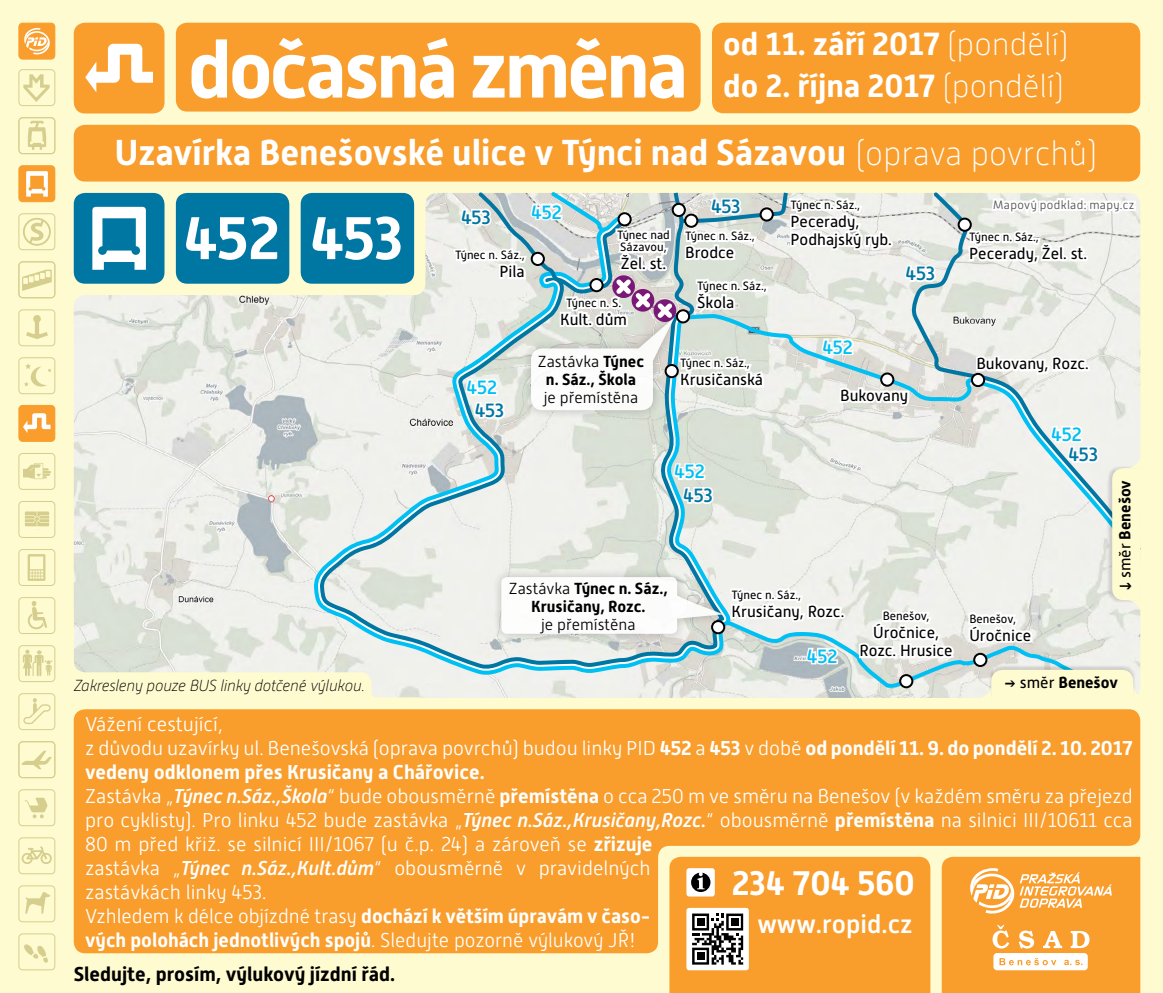
<style>
.page{position:relative;width:1163px;height:993px;background:#fff}
.page>*{position:absolute;margin:0;border:0;box-sizing:border-box;transform-origin:0 0}
.t1{font:700 80px "Alwyn New";letter-spacing:-.04em;color:#fff}
.t2{font:700 60px "Alwyn New";letter-spacing:-.01em;color:#fff}
.t3{font:700 36px "Alwyn New";color:#fff}
.t4{font:700 34px "Alwyn New";color:#fff}
.t5{font:700 32px/42px "Alwyn New";color:#fff}
.t6{font:500 26px "Alwyn New";color:#fff}
.t7{font:300 20px/24px "Alwyn New";color:#fff}
.t8{font:700 20px/24px "Alwyn New";color:#fff}
.t9{font:700 20px "Alwyn New";color:#000}
.t10{font:500 19.2px "Alwyn New";letter-spacing:-.01em;color:#00c0f3}
.t11{font:500 19.2px "Alwyn New";letter-spacing:-.01em;color:#0076a3}
.t12{font:16px/18px "Alwyn New";color:#000}
.t13{font:700 16px/18px "Alwyn New";color:#000}
.t14{font:italic 100 16px "Alwyn New";letter-spacing:-.01em;color:#000}
.t15{font:300 16px "Alwyn New";color:#000}
.t16{font:12px/12px "Alwyn New";color:#000}
.t17{font:300 12px "Alwyn New";letter-spacing:.03em;color:#4d4d4f}
.s1{font-weight:100}
.s2{font-weight:100;font-size:34px}
.s3{font-weight:700}
.s4{font-weight:300}
.s5{font-family:"Timetable";font-weight:400}
.s6{font-weight:400}
.s7{font-weight:500;font-style:italic}
</style>
<div class="page">
<div style="left:0;top:0;width:1162px;height:992px;background:#fffbd0"></div>
<img style="left:74px;top:193px;width:377px;height:504px">
<svg style="left:18px;top:600px;width:412px;height:137px"></svg>
<div style="left:176px;top:23px;width:524px;height:88px;background:#f99d2c;border-radius:11px"></div>
<div style="left:74px;top:23px;width:90px;height:90px;background:#f99d2c;border-radius:11px"></div>
<svg style="left:85px;top:44px;width:68px;height:48px"></svg>
<svg style="left:669px;top:952px;width:261px;height:40px;background:#f2a03b"></svg>
<div style="left:696px;top:952px;width:8px;height:7px;background:#000"></div>
<div style="left:19px;top:23px;width:36px;height:36px;background:#f99d2c;border-radius:4px"></div>
<div style="left:18px;top:23px;width:37px;height:36px;border:1px solid #f99d2c;border-radius:4px"></div>
<svg style="left:24px;top:28px;width:26px;height:27px"></svg>
<div style="left:18px;top:885px;width:37px;height:36px;border:1px solid #d6ce8e;border-radius:4px"></div>
<svg style="left:25px;top:892px;width:25px;height:21px"></svg>
<div style="left:18px;top:837px;width:37px;height:36px;border:1px solid #d6ce8e;border-radius:4px"></div>
<svg style="left:22px;top:846px;width:30px;height:17px"></svg>
<div style="left:18px;top:789px;width:37px;height:36px;border:1px solid #d6ce8e;border-radius:4px"></div>
<svg style="left:25px;top:797px;width:22px;height:21px"></svg>
<div style="left:18px;top:741px;width:37px;height:36px;border:1px solid #d6ce8e;border-radius:4px"></div>
<svg style="left:21px;top:750px;width:31px;height:19px"></svg>
<div style="left:18px;top:645px;width:37px;height:36px;border:1px solid #d6ce8e;border-radius:4px"></div>
<svg style="left:23px;top:649px;width:29px;height:27px"></svg>
<div style="left:18px;top:597px;width:37px;height:36px;border:1px solid #d6ce8e;border-radius:4px"></div>
<svg style="left:28px;top:600px;width:19px;height:29px"></svg>
<div style="left:18px;top:549px;width:37px;height:36px;border:1px solid #d6ce8e;border-radius:4px"></div>
<svg style="left:28px;top:554px;width:17px;height:26px"></svg>
<div style="left:18px;top:453px;width:37px;height:36px;border:1px solid #d6ce8e;border-radius:4px"></div>
<svg style="left:23px;top:463px;width:28px;height:16px"></svg>
<div style="left:19px;top:405px;width:36px;height:36px;background:#f99d2c;border-radius:4px"></div>
<div style="left:18px;top:405px;width:37px;height:36px;border:1px solid #f99d2c;border-radius:4px"></div>
<svg style="left:23px;top:413px;width:28px;height:20px"></svg>
<div style="left:18px;top:309px;width:37px;height:37px;border:1px solid #d6ce8e;border-radius:4px"></div>
<svg style="left:26px;top:315px;width:22px;height:24px"></svg>
<div style="left:18px;top:261px;width:37px;height:37px;border:1px solid #d6ce8e;border-radius:4px"></div>
<svg style="left:22px;top:269px;width:30px;height:22px"></svg>
<div style="left:18px;top:213px;width:37px;height:37px;border:1px solid #d6ce8e;border-radius:4px"></div>
<svg style="left:23px;top:218px;width:28px;height:28px"></svg>
<div style="left:19px;top:166px;width:36px;height:36px;background:#f99d2c;border-radius:4px"></div>
<div style="left:18px;top:165px;width:37px;height:37px;border:1px solid #f99d2c;border-radius:4px"></div>
<svg style="left:26px;top:171px;width:22px;height:25px"></svg>
<div style="left:18px;top:117px;width:37px;height:37px;border:1px solid #d6ce8e;border-radius:4px"></div>
<svg style="left:28px;top:121px;width:18px;height:29px"></svg>
<div style="left:18px;top:69px;width:37px;height:37px;border:1px solid #d6ce8e;border-radius:4px"></div>
<svg style="left:23px;top:74px;width:27px;height:28px"></svg>
<div style="left:18px;top:501px;width:37px;height:36px;border:1px solid #d6ce8e;border-radius:4px"></div>
<svg style="left:25px;top:511px;width:24px;height:15px"></svg>
<div style="left:18px;top:693px;width:37px;height:36px;border:1px solid #d6ce8e;border-radius:4px"></div>
<svg style="left:23px;top:698px;width:28px;height:25px"></svg>
<div style="left:18px;top:933px;width:37px;height:36px;border:1px solid #d6ce8e;border-radius:4px"></div>
<svg style="left:24px;top:944px;width:24px;height:18px"></svg>
<div style="left:18px;top:357px;width:37px;height:37px;border:1px solid #d6ce8e;border-radius:4px"></div>
<svg style="left:24px;top:363px;width:27px;height:24px"></svg>
<svg style="left:941px;top:952px;width:199px;height:40px;background:#faaf53"></svg>
<div style="left:711px;top:23px;width:429px;height:90px;background:#f99d2c;border-radius:11px"></div>
<div style="left:74px;top:125px;width:1066px;height:56px;background:#f99d2c;border-radius:11px"></div>
<div style="left:74px;top:709px;width:1066px;height:243px;background:#f99d2c"></div>
<div style="left:176px;top:193px;width:113px;height:90px;background:#0076a3;border-radius:11px"></div>
<div style="left:300px;top:193px;width:114px;height:90px;background:#0076a3;border-radius:11px"></div>
<div style="left:74px;top:193px;width:90px;height:90px;background:#0076a3;border-radius:11px"></div>
<svg style="left:92px;top:207px;width:54px;height:63px"></svg>
<svg style="left:318px;top:217px;width:133px;height:456px;background:#c9dcde"></svg>
<svg style="left:451px;top:145px;width:690px;height:553px;background:#e0e1d6"></svg>
<p class="t5" style="left:723px;top:23px;width:347px">od 11. září 2017 <span class="s1">(pondělí) </span>do 2. října 2017 <span class="s1">(pondělí)</span></p>
<p class="t3" style="left:115px;top:131px;width:983px">Uzavírka Benešovské ulice v Týnci nad Sázavou <span class="s2">(oprava povrchů)</span></p>
<h1 class="t1" style="left:188px;top:23px;width:502px">dočasná změna</h1>
<p class="t2" style="left:184px;top:203px;width:98px">452</p>
<p class="t2" style="left:310px;top:203px;width:94px">453</p>
<p class="t14" style="left:74px;top:676px;width:293px">Zakresleny pouze BUS linky dotčené výlukou.</p>
<p class="t11" style="left:461px;top:206px;width:31px">453</p>
<p class="t10" style="left:531px;top:201px;width:32px">452</p>
<p class="t11" style="left:711px;top:196px;width:31px">453</p>
<p class="t16" style="left:617px;top:229px;width:54px">Týnec nad<br>Sázavou,</p>
<p class="t12" style="left:620px;top:254px;width:47px">Žel. st.</p>
<p class="t16" style="left:685px;top:230px;width:71px">Týnec n. Sáz.,</p>
<p class="t16" style="left:455px;top:249px;width:71px">Týnec n. Sáz.,</p>
<p class="t12" style="left:685px;top:243px;width:51px">Brodce</p>
<p class="t12" style="left:499px;top:263px;width:27px">Pila</p>
<p class="t16" style="left:566px;top:297px;width:56px">Týnec n. S.</p>
<p class="t12" style="left:560px;top:310px;width:68px">Kult. dům</p>
<p class="t16" style="left:697px;top:279px;width:71px">Týnec n. Sáz.,</p>
<p class="t12" style="left:697px;top:293px;width:39px">Škola</p>
<p class="t16" style="left:790px;top:199px;width:71px">Týnec n. Sáz.,</p>
<p class="t12" style="left:790px;top:212px;width:103px">Pecerady,<br>Podhajský ryb.</p>
<p class="t11" style="left:905px;top:263px;width:31px">453</p>
<p class="t17" style="left:992px;top:198px;width:143px">Mapový podklad: mapy.cz</p>
<p class="t16" style="left:969px;top:231px;width:71px">Týnec n. Sáz.,</p>
<p class="t12" style="left:969px;top:245px;width:119px">Pecerady, Žel. st.</p>
<p class="t10" style="left:466px;top:376px;width:32px">452</p>
<p class="t11" style="left:474px;top:399px;width:31px">453</p>
<p class="t10" style="left:822px;top:336px;width:32px">452</p>
<p class="t15" style="left:538px;top:353px;width:108px">Zastávka <span class="s3">Týnec</span></p>
<p class="t12" style="left:976px;top:355px;width:114px">Bukovany, Rozc.</p>
<p class="t13" style="left:543px;top:371px;width:96px">n. Sáz., Škola <span class="s4">je přemístěna</span></p>
<p class="t16" style="left:680px;top:357px;width:71px">Týnec n. Sáz.,</p>
<p class="t12" style="left:680px;top:371px;width:84px">Krusičanská</p>
<p class="t12" style="left:840px;top:386px;width:69px">Bukovany</p>
<p class="t10" style="left:1050px;top:423px;width:32px">452</p>
<p class="t10" style="left:674px;top:460px;width:32px">452</p>
<p class="t11" style="left:683px;top:484px;width:31px">453</p>
<p class="t11" style="left:1068px;top:443px;width:31px">453</p>
<p class="t13" style="left:509px;top:578px;width:160px;text-align:center"><span class="s4">Zastávka</span> Týnec n. Sáz.,<br>Krusičany, Rozc.<br><span class="s4">je přemístěna</span></p>
<p class="t16" style="left:731px;top:588px;width:71px">Týnec n. Sáz.,</p>
<p class="t12" style="left:731px;top:602px;width:114px">Krusičany, Rozc.</p>
<p class="t16" style="left:969px;top:612px;width:48px">Benešov,</p>
<p class="t12" style="left:969px;top:626px;width:63px">Úročnice</p>
<p class="t16" style="left:882px;top:610px;width:48px">Benešov,</p>
<p class="t12" style="left:859px;top:623px;width:95px;text-align:center">Úročnice,<br>Rozc. Hrusice</p>
<p class="t10" style="left:806px;top:645px;width:32px">452</p>
<p class="t13" style="left:1115px;top:590px;width:111px;rotate:-90deg"><span class="s5">;</span> <span class="s6">směr</span> Benešov</p>
<p class="t13" style="left:1004px;top:673px;width:115px"><span class="s5">@</span> <span class="s6">směr</span> Benešov</p>
<p class="t7" style="left:85px;top:711px;width:139px">Vážení cestující,</p>
<p class="t8" style="left:85px;top:735px;width:1048px"><span class="s4">z důvodu uzavírky ul. Benešovská (oprava povrchů) budou linky PID</span> 452 <span class="s4">a</span> 453 <span class="s4">v době</span> od pondělí 11. 9. do pondělí 2. 10. 2017 vedeny odklonem přes Krusičany a Chářovice.</p>
<p class="t7" style="left:85px;top:783px;width:1049px">Zastávka „<span class="s7">Týnec n.Sáz.,Škola</span>“ bude obousměrně <span class="s3">přemístěna</span> o cca 250 m ve směru na Benešov (v každém směru za přejezd pro cyklisty). Pro linku 452 bude zastávka „<span class="s7">Týnec n.Sáz.,Krusičany,Rozc.</span>“ obousměrně <span class="s3">přemístěna</span> na silnici III/10611 cca 80 m před křiž. se silnicí III/1067 (u č.p. 24) a zároveň se <span class="s3">zřizuje<br></span>zastávka „<span class="s7">Týnec n.Sáz.,Kult.dům</span>“ obousměrně v pravidelných<br>zastávkách linky 453.</p>
<p class="t8" style="left:85px;top:903px;width:566px"><span class="s4">Vzhledem k délce objízdné trasy</span> dochází k větším úpravám v časo&shy;vých polohách jednotlivých spojů<span class="s4">. Sledujte pozorně výlukový JŘ!</span></p>
<h3 class="t4" style="left:731px;top:863px;width:184px">234 704 560</h3>
<h3 class="t6" style="left:757px;top:908px;width:157px">www.ropid.cz</h3>
<p class="t9" style="left:74px;top:961px;width:323px">Sledujte, prosím, výlukový jízdní řád.</p>
</div>
